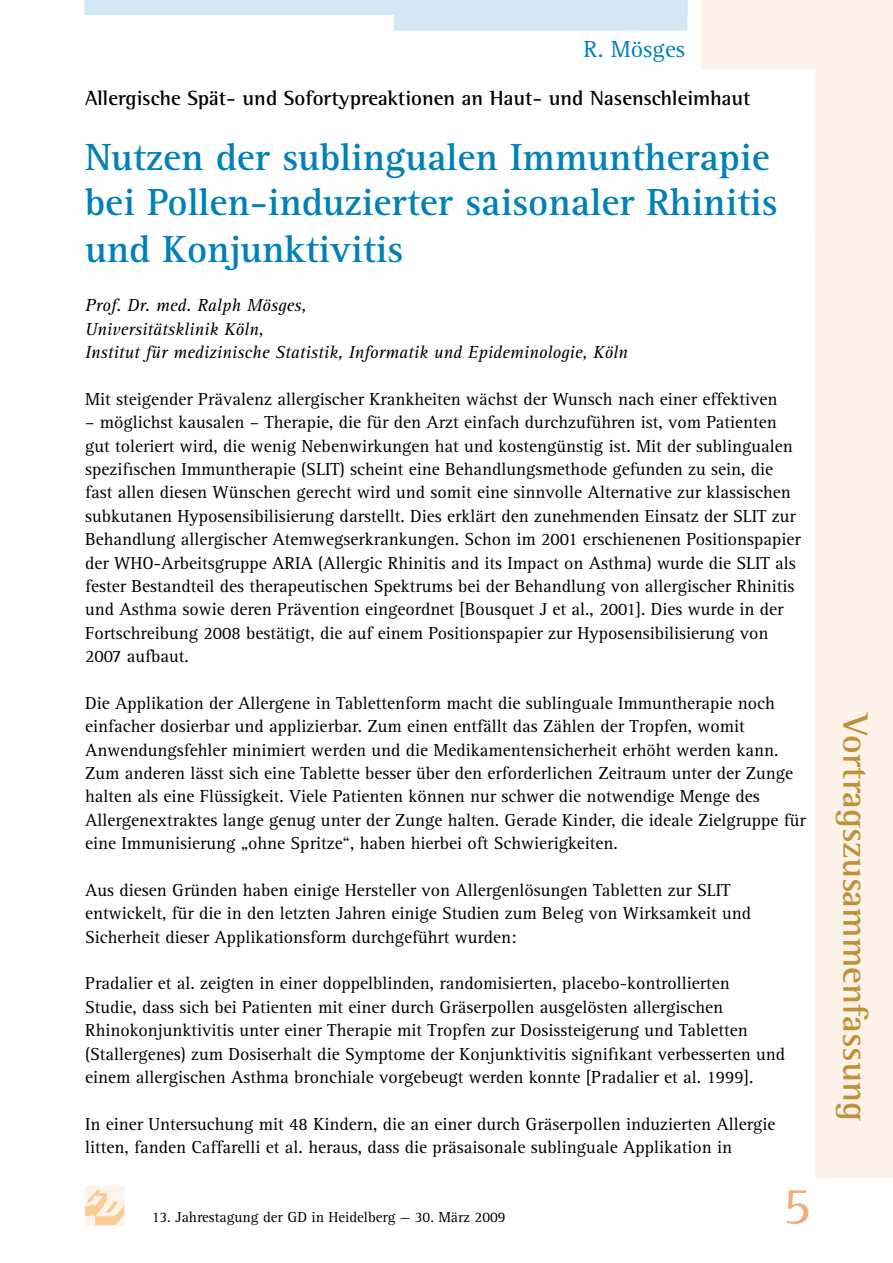
<style>
.page{position:relative;width:893px;height:1263px;background:#fff}
.page>*{position:absolute;margin:0;border:0;box-sizing:border-box;transform-origin:0 0}
.t1{font:54px "Agfa Rotis Serif";color:#f5ab75}
.t2{font:700 39px/45.9px "Agfa Rotis Serif";color:#0081b8}
.t3{font:700 36px "Agfa Rotis Semi Serif";color:#be9237}
.t4{font:24px "Agfa Rotis Serif";color:#0081b8}
.t5{font:700 21px "Agfa Rotis Semi Serif";color:#000}
.t6{font:18px/23.4px "Agfa Rotis Serif";color:#000}
.t7{font:italic 18px/23.4px "Agfa Rotis Serif";color:#000}
.t8{font:15px "Agfa Rotis Serif";color:#000}
</style>
<div class="page">
<svg style="left:701px;top:21px;width:192px;height:1157px"></svg>
<div style="left:85px;top:1186px;width:39px;height:39px;background:#fef4ec"></div>
<svg style="left:85px;top:1189px;width:39px;height:36px"></svg>
<svg style="left:84px;top:0;width:603px;height:31px"></svg>
<div style="left:701px;top:0;width:192px;height:21px;background:#fcf2ea"></div>
<h3 class="t4" style="left:584px;top:36px;width:103px">R. Mösges</h3>
<p class="t5" style="left:85px;top:86px;width:667px">Allergische Spät- und Sofortypreaktionen an Haut- und Nasenschleimhaut</p>
<h2 class="t2" style="left:85px;top:135px;width:694px">Nutzen der sublingualen Immuntherapie bei Pollen-induzierter saisonaler Rhinitis und Konjunktivitis</h2>
<p class="t7" style="left:85px;top:294px;width:544px">Prof. Dr. med. Ralph Mösges,<br>Universitätsklinik Köln,<br>Institut für medizinische Statistik, Informatik und Epideminologie, Köln</p>
<p class="t6" style="left:85px;top:388px;width:694px">Mit steigender Prävalenz allergischer Krankheiten wächst der Wunsch nach einer effektiven</p>
<p class="t6" style="left:85px;top:411px;width:717px">– möglichst kausalen – Therapie, die für den Arzt einfach durchzuführen ist, vom Patienten gut toleriert wird, die wenig Nebenwirkungen hat und kostengünstig ist. Mit der sublingualen spezifischen Immuntherapie (SLIT) scheint eine Behandlungsmethode gefunden zu sein, die fast allen diesen Wünschen gerecht wird und somit eine sinnvolle Alternative zur klassischen subkutanen Hyposensibilisierung darstellt. Dies erklärt den zunehmenden Einsatz der SLIT zur Behandlung allergischer Atemwegserkrankungen. Schon im 2001 erschienenen Positionspapier der WHO-Arbeitsgruppe ARIA (Allergic Rhinitis and its Impact on Asthma) wurde die SLIT als fester Bestandteil des therapeutischen Spektrums bei der Behandlung von allergischer Rhinitis und Asthma sowie deren Prävention eingeordnet [Bousquet J et al., 2001]. Dies wurde in der Fortschreibung 2008 bestätigt, die auf einem Positionspapier zur Hyposensibilisierung von 2007 aufbaut.</p>
<p class="t6" style="left:85px;top:692px;width:722px">Die Applikation der Allergene in Tablettenform macht die sublinguale Immuntherapie noch einfacher dosierbar und applizierbar. Zum einen entfällt das Zählen der Tropfen, womit Anwendungsfehler minimiert werden und die Medikamentensicherheit erhöht werden kann.<br>Zum anderen lässt sich eine Tablette besser über den erforderlichen Zeitraum unter der Zunge halten als eine Flüssigkeit. Viele Patienten können nur schwer die notwendige Menge des Allergenextraktes lange genug unter der Zunge halten. Gerade Kinder, die ideale Zielgruppe für eine Immunisierung „ohne Spritze“, haben hierbei oft Schwierigkeiten.</p>
<p class="t6" style="left:85px;top:879px;width:668px">Aus diesen Gründen haben einige Hersteller von Allergenlösungen Tabletten zur SLIT entwickelt, für die in den letzten Jahren einige Studien zum Beleg von Wirksamkeit und<br>Sicherheit dieser Applikationsform durchgeführt wurden:</p>
<p class="t6" style="left:85px;top:972px;width:702px">Pradalier et al. zeigten in einer doppelblinden, randomisierten, placebo-kontrollierten Studie, dass sich bei Patienten mit einer durch Gräserpollen ausgelösten allergischen Rhinokonjunktivitis unter einer Therapie mit Tropfen zur Dosissteigerung und Tabletten (Stallergenes) zum Dosiserhalt die Symptome der Konjunktivitis signifikant verbesserten und einem allergischen Asthma bronchiale vorgebeugt werden konnte [Pradalier et al. 1999].</p>
<p class="t6" style="left:85px;top:1112px;width:692px">In einer Untersuchung mit 48 Kindern, die an einer durch Gräserpollen induzierten Allergie litten, fanden Caffarelli et al. heraus, dass die präsaisonale sublinguale Applikation in</p>
<p class="t8" style="left:152px;top:1208px;width:355px">13. Jahrestagung der GD in Heidelberg — 30. März 2009</p>
<h1 class="t1" style="left:783px;top:1175px;width:30px">5</h1>
<h3 class="t3" style="left:877px;top:714px;width:409px;rotate:90deg">Vortragszusammenfassung</h3>
</div>
